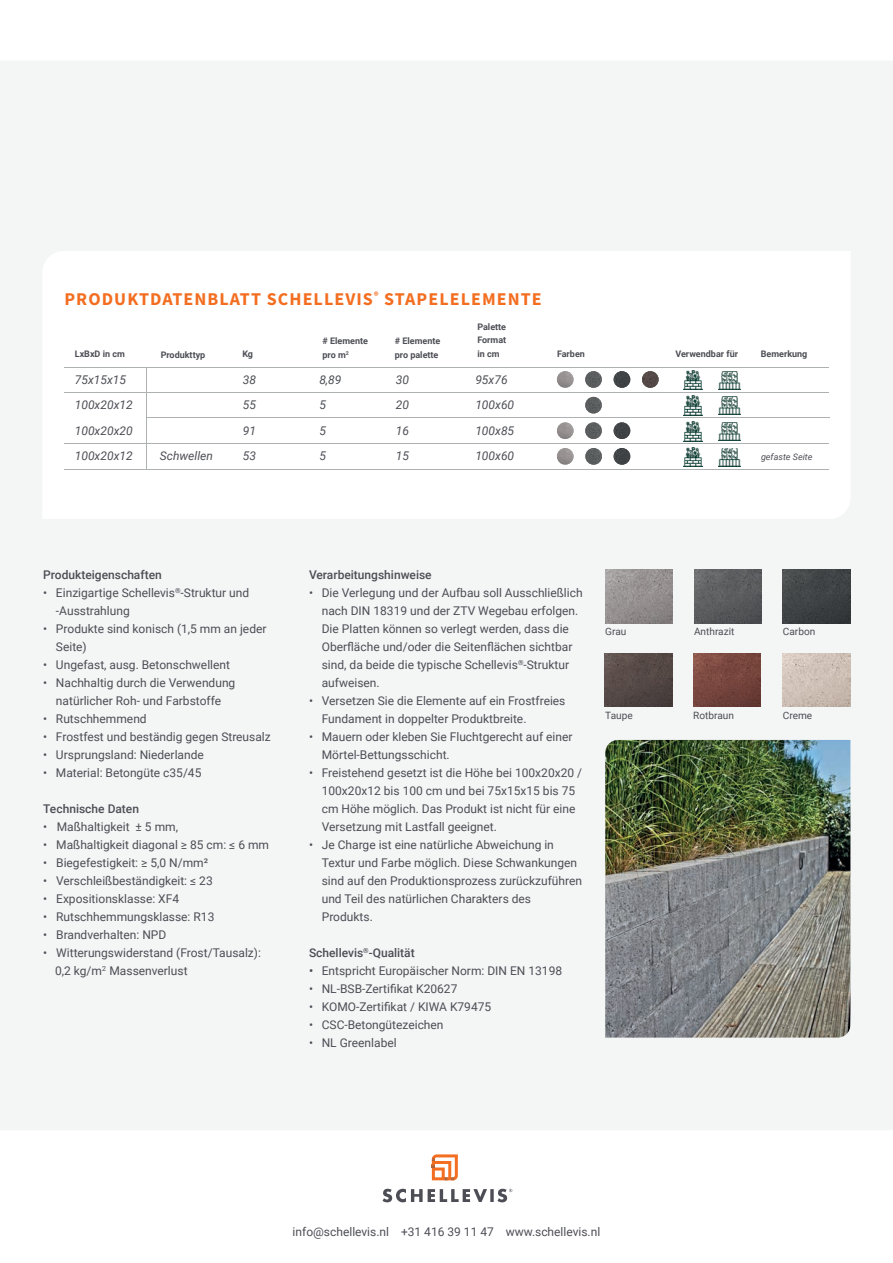
<style>
.page{position:relative;width:893px;height:1263px;background:#fff}
.page>*{position:absolute;margin:0;border:0;box-sizing:border-box;transform-origin:0 0}
.t1{font:700 18px "Source Sans Pro";letter-spacing:.06em;color:#f36e21}
.t2{font:12px/18px "Roboto";color:#4d4e55}
.t3{font:italic 12px "Roboto";color:#4d4e55}
.t4{font:500 12px "Roboto";color:#4d4e55}
.t5{font:10.05px "Roboto";color:#4d4e55}
.t6{font:700 9px/13.5px "Roboto";color:#4d4e55}
.t7{font:italic 9px "Roboto";color:#4d4e55}
.s1{font-weight:500}
</style>
<div class="page">
<div style="left:0;top:61px;width:893px;height:1069px;background:#f4f5f5"></div>
<svg style="left:383px;top:1189px;width:129px;height:13px"></svg>
<svg style="left:432px;top:1154px;width:26px;height:27px"></svg>
<img style="left:605px;top:740px;width:245px;height:297px">
<img style="left:694px;top:570px;width:68px;height:53px">
<img style="left:783px;top:570px;width:67px;height:53px">
<img style="left:605px;top:653px;width:67px;height:54px">
<img style="left:693px;top:653px;width:68px;height:54px">
<img style="left:783px;top:653px;width:67px;height:54px">
<img style="left:605px;top:570px;width:68px;height:53px">
<svg style="left:43px;top:251px;width:807px;height:268px"></svg>
<img style="left:557px;top:422px;width:17px;height:17px;border-radius:8px">
<img style="left:585px;top:422px;width:17px;height:17px;border-radius:8px">
<img style="left:614px;top:422px;width:16px;height:17px;border-radius:8px">
<img style="left:557px;top:448px;width:17px;height:17px;border-radius:8px">
<img style="left:585px;top:448px;width:17px;height:17px;border-radius:8px">
<img style="left:614px;top:448px;width:16px;height:17px;border-radius:8px">
<hr style="left:64px;top:367px;width:765px;height:1px;background:#aeb1b2">
<hr style="left:64px;top:392px;width:765px;height:1px;background:#aeb1b2">
<hr style="left:64px;top:443px;width:765px;height:1px;background:#aeb1b2">
<hr style="left:64px;top:469px;width:765px;height:1px;background:#aeb1b2">
<hr style="left:147px;top:417px;width:682px;height:1px;background:#aeb1b2">
<hr style="left:146px;top:367px;width:1px;height:102px;background:#aeb1b2">
<img style="left:683px;top:370px;width:20px;height:19px">
<img style="left:719px;top:371px;width:21px;height:19px">
<img style="left:719px;top:396px;width:21px;height:19px">
<img style="left:719px;top:422px;width:21px;height:19px">
<img style="left:719px;top:448px;width:21px;height:18px">
<img style="left:683px;top:396px;width:20px;height:19px">
<img style="left:683px;top:422px;width:20px;height:19px">
<img style="left:683px;top:448px;width:20px;height:19px">
<img style="left:557px;top:371px;width:17px;height:17px;border-radius:8px">
<img style="left:585px;top:371px;width:17px;height:17px;border-radius:8px">
<img style="left:614px;top:371px;width:16px;height:17px;border-radius:8px">
<img style="left:642px;top:371px;width:17px;height:17px;border-radius:8px">
<img style="left:585px;top:397px;width:17px;height:16px;border-radius:8px">
<h1 class="t1" style="left:64px;top:287px;width:479px">PRODUKTDATENBLATT SCHELLEVIS<sup>®</sup> STAPELELEMENTE</h1>
<p class="t6" style="left:322px;top:334px;width:47px"># Elemente pro m<sup>2</sup></p>
<p class="t6" style="left:395px;top:334px;width:47px"># Elemente pro palette</p>
<p class="t6" style="left:477px;top:320px;width:30px;text-align:justify">Palette Format in cm</p>
<p class="t6" style="left:75px;top:347px;width:52px">LxBxD in cm</p>
<p class="t6" style="left:161px;top:347px;width:46px">Produkttyp</p>
<p class="t6" style="left:242px;top:347px;width:12px">Kg</p>
<p class="t3" style="left:75px;top:371px;width:53px">75x15x15</p>
<p class="t3" style="left:243px;top:371px;width:15px">38</p>
<p class="t3" style="left:319px;top:371px;width:24px">8,89</p>
<p class="t3" style="left:396px;top:371px;width:15px">30</p>
<p class="t3" style="left:475px;top:371px;width:34px">95x76</p>
<p class="t3" style="left:75px;top:396px;width:59px">100x20x12</p>
<p class="t3" style="left:243px;top:396px;width:15px">55</p>
<p class="t3" style="left:319px;top:396px;width:8px">5</p>
<p class="t3" style="left:396px;top:396px;width:15px">20</p>
<p class="t3" style="left:475px;top:396px;width:40px">100x60</p>
<p class="t3" style="left:75px;top:422px;width:59px">100x20x20</p>
<p class="t3" style="left:243px;top:422px;width:15px">91</p>
<p class="t3" style="left:319px;top:422px;width:8px">5</p>
<p class="t3" style="left:396px;top:422px;width:15px">16</p>
<p class="t3" style="left:475px;top:422px;width:40px">100x85</p>
<p class="t3" style="left:75px;top:447px;width:59px">100x20x12</p>
<p class="t3" style="left:160px;top:447px;width:55px">Schwellen</p>
<p class="t3" style="left:243px;top:447px;width:15px">53</p>
<p class="t3" style="left:319px;top:447px;width:8px">5</p>
<p class="t3" style="left:396px;top:447px;width:15px">15</p>
<p class="t3" style="left:475px;top:447px;width:40px">100x60</p>
<p class="t6" style="left:557px;top:347px;width:29px">Farben</p>
<p class="t6" style="left:675px;top:347px;width:64px">Verwendbar für</p>
<p class="t6" style="left:761px;top:346px;width:48px">Bemerkung</p>
<p class="t7" style="left:761px;top:450px;width:53px">gefaste Seite</p>
<p class="t4" style="left:43px;top:566px;width:120px">Produkteigenschaften</p>
<p class="t2" style="left:56px;top:583px;width:195px;text-indent:-13px">• Einzigartige Schellevis<sup>®</sup>-Struktur und -Ausstrahlung</p>
<p class="t2" style="left:56px;top:619px;width:212px;text-indent:-13px">• Produkte sind konisch (1,5 mm an jeder<br>Seite)</p>
<p class="t2" style="left:43px;top:655px;width:188px">• Ungefast, ausg. Betonschwellent</p>
<p class="t2" style="left:43px;top:673px;width:194px;text-align:center">• Nachhaltig durch die Verwendung natürlicher Roh- und Farbstoffe</p>
<p class="t2" style="left:43px;top:709px;width:105px">• Rutschhemmend</p>
<p class="t2" style="left:43px;top:727px;width:229px">• Frostfest und beständig gegen Streusalz</p>
<p class="t2" style="left:43px;top:745px;width:162px">• Ursprungsland: Niederlande</p>
<p class="t2" style="left:43px;top:763px;width:160px">• Material: Betongüte c35/45</p>
<p class="t4" style="left:43px;top:800px;width:97px">Technische Daten</p>
<p class="t2" style="left:43px;top:817px;width:136px">• Maßhaltigkeit ± 5 mm,</p>
<p class="t2" style="left:43px;top:835px;width:227px">• Maßhaltigkeit diagonal ≥ 85 cm: ≤ 6 mm</p>
<p class="t2" style="left:43px;top:853px;width:166px">• Biegefestigkeit: ≥ 5,0 N/mm²</p>
<p class="t2" style="left:43px;top:871px;width:171px">• Verschleißbeständigkeit: ≤ 23</p>
<p class="t2" style="left:43px;top:889px;width:137px">• Expositionsklasse: XF4</p>
<p class="t2" style="left:43px;top:907px;width:173px">• Rutschhemmungsklasse: R13</p>
<p class="t2" style="left:43px;top:925px;width:125px">• Brandverhalten: NPD</p>
<p class="t2" style="left:55px;top:943px;width:207px;text-indent:-12px">• Witterungswiderstand (Frost/Tausalz):<br>0,2 kg/m<sup>2</sup> Massenverlust</p>
<p class="t4" style="left:309px;top:566px;width:124px">Verarbeitungshinweise</p>
<p class="t2" style="left:322px;top:583px;width:262px;text-indent:-13px">• Die Verlegung und der Aufbau soll Ausschließlich nach DIN 18319 und der ZTV Wegebau erfolgen.<br>Die Platten können so verlegt werden, dass die Oberfläche und/oder die Seitenflächen sichtbar sind, da beide die typische Schellevis<sup>®</sup>-Struktur aufweisen.</p>
<p class="t2" style="left:322px;top:691px;width:245px;text-indent:-13px">• Versetzen Sie die Elemente auf ein Frostfreies<br>Fundament in doppelter Produktbreite.</p>
<p class="t2" style="left:322px;top:727px;width:252px;text-indent:-13px">• Mauern oder kleben Sie Fluchtgerecht auf einer<br>Mörtel-Bettungsschicht.</p>
<p class="t2" style="left:322px;top:763px;width:262px;text-indent:-13px">• Freistehend gesetzt ist die Höhe bei 100x20x20 / 100x20x12 bis 100 cm und bei 75x15x15 bis 75 cm Höhe möglich. Das Produkt ist nicht für eine Versetzung mit Lastfall geeignet.</p>
<p class="t2" style="left:322px;top:835px;width:262px;text-indent:-13px">• Je Charge ist eine natürliche Abweichung in Textur und Farbe möglich. Diese Schwankungen sind auf den Produktionsprozess zurückzuführen und Teil des natürlichen Charakters des Produkts.</p>
<p class="t4" style="left:309px;top:944px;width:107px">Schellevis<sup>®</sup>-Qualität</p>
<p class="t2" style="left:309px;top:961px;width:255px"><span class="s1">•</span> Entspricht Europäischer Norm: DIN EN 13198</p>
<p class="t2" style="left:309px;top:979px;width:150px">• NL-BSB-Zertifikat K20627</p>
<p class="t2" style="left:309px;top:997px;width:184px">• KOMO-Zertifikat / KIWA K79475</p>
<p class="t2" style="left:309px;top:1015px;width:136px">• CSC-Betongütezeichen</p>
<p class="t2" style="left:309px;top:1033px;width:89px">• NL Greenlabel</p>
<p class="t5" style="left:605px;top:625px;width:23px">Grau</p>
<p class="t5" style="left:694px;top:625px;width:42px">Anthrazit</p>
<p class="t5" style="left:783px;top:625px;width:34px">Carbon</p>
<p class="t5" style="left:605px;top:709px;width:29px">Taupe</p>
<p class="t5" style="left:693px;top:708px;width:42px">Rotbraun</p>
<p class="t5" style="left:783px;top:708px;width:31px">Creme</p>
<p class="t2" style="left:293px;top:1222px;width:309px">info@schellevis.nl +31 416 39 11 47 www.schellevis.nl</p>
</div>
